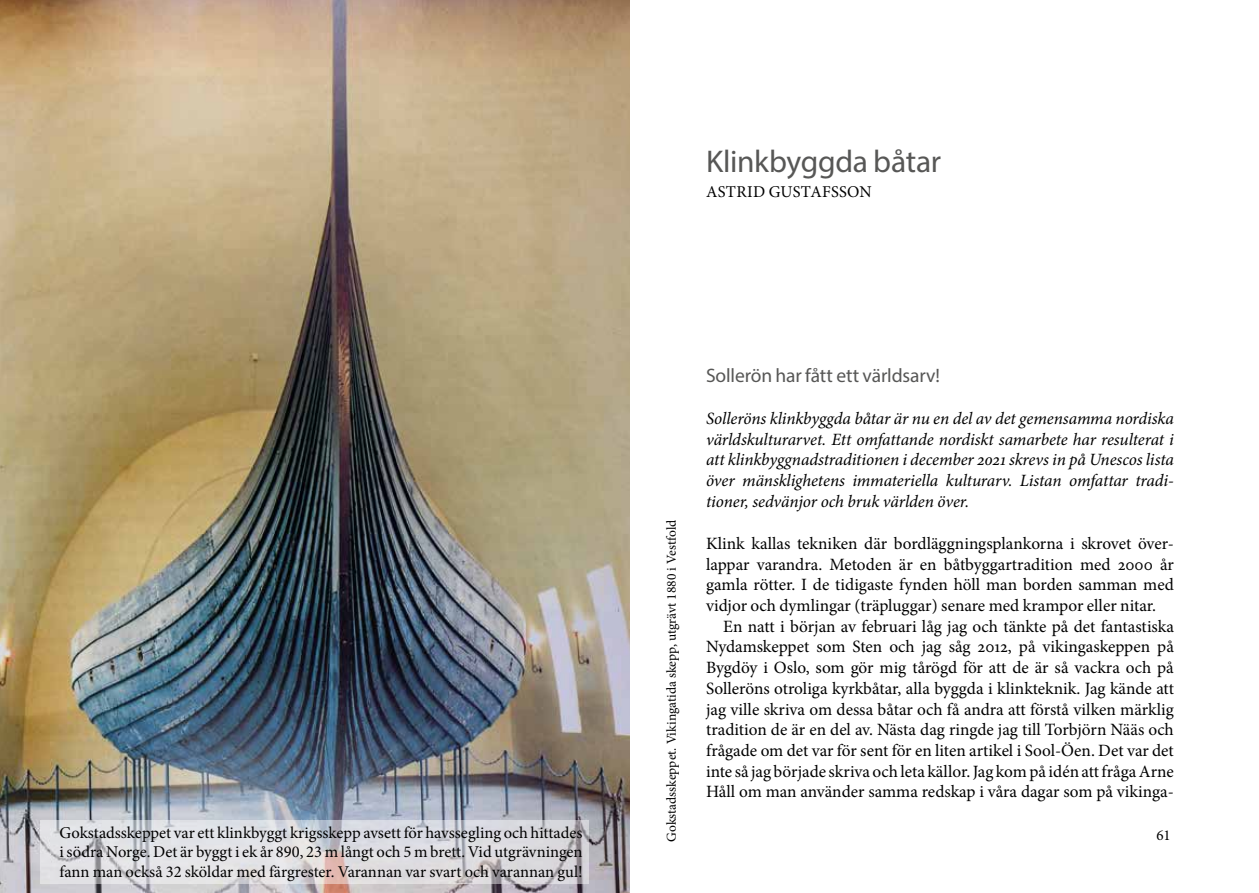
<style>
.page{position:relative;width:1259px;height:893px;background:#fff}
.page>*{position:absolute;margin:0;border:0;box-sizing:border-box;transform-origin:0 0}
.t1{font:31.5px "Myriad Pro";letter-spacing:-.015em;color:#575756}
.t2{font:19.5px "Myriad Pro";letter-spacing:-.005em;color:#575756}
.t3{font:17.25px/20.7px "Minion Pro";color:#000;text-align:justify}
.t4{font:italic 17.25px/20.7px "Minion Pro";letter-spacing:-.01em;color:#000;text-align:justify}
.t5{font:16.5px/19.8px "Minion Pro";color:#000}
.t6{font:15px "Minion Pro";color:#000}
.t7{font:13.5px "Minion Pro";color:#000}
</style>
<div class="page">
<img style="left:0;top:0;width:629px;height:893px">
<svg style="left:40px;top:820px;width:549px;height:64px;fill:#dedde2"></svg>
<h1 class="t1" style="left:706px;top:142px;width:236px">Klinkbyggda båtar</h1>
<p class="t5" style="left:706px;top:181px;width:167px">ASTRID GUSTAFSSON</p>
<p class="t2" style="left:706px;top:364px;width:235px">Sollerön har fått ett världsarv!</p>
<p class="t4" style="left:706px;top:408px;width:469px">Solleröns klinkbyggda båtar är nu en del av det gemensamma nordiska världskulturarvet. Ett omfattande nordiskt samarbete har resulterat i att klinkbyggnadstraditionen i december 2021 skrevs in på Unescos lista över mänsklighetens immateriella kulturarv. Listan omfattar tradi&shy;tioner, sedvänjor och bruk världen över.</p>
<p class="t3" style="left:706px;top:533px;width:469px">Klink kallas tekniken där bordläggningsplankorna i skrovet över&shy;lappar varandra. Metoden är en båtbyggartradition med 2000 år gamla rötter. I de tidigaste fynden höll man borden samman med vidjor och dymlingar (träpluggar) senare med krampor eller nitar.</p>
<p class="t3" style="left:706px;top:616px;width:469px;text-indent:17px">En natt i början av februari låg jag och tänkte på det fantastiska Nydamskeppet som Sten och jag såg 2012, på vikingaskeppen på Bygdöy i Oslo, som gör mig tårögd för att de är så vackra och på Solleröns otroliga kyrkbåtar, alla byggda i klinkteknik. Jag kände att jag ville skriva om dessa båtar och få andra att förstå vilken märklig tradition de är en del av. Nästa dag ringde jag till Torbjörn Nääs och frågade om det var för sent för en liten artikel i Sool-Öen. Det var det inte så jag började skriva och leta källor. Jag kom på idén att fråga Arne Håll om man använder samma redskap i våra dagar som på vikinga-</p>
<p class="t7" style="left:662px;top:842px;width:324px;rotate:-90deg">Gokstadsskeppet. Vikingatida skepp, utgrävt 1880 i Vestfold</p>
<p class="t5" style="left:60px;top:822px;width:524px">Gokstadsskeppet var ett klinkbyggt krigsskepp avsett för havssegling och hittades</p>
<p class="t6" style="left:1156px;top:825px;width:16px">61</p>
<p class="t5" style="left:60px;top:842px;width:525px">i södra Norge. Det är byggt i ek år 890, 23 m långt och 5 m brett. Vid utgrävningen fann man också 32 sköldar med färgrester. Varannan var svart och varannan gul!</p>
</div>
